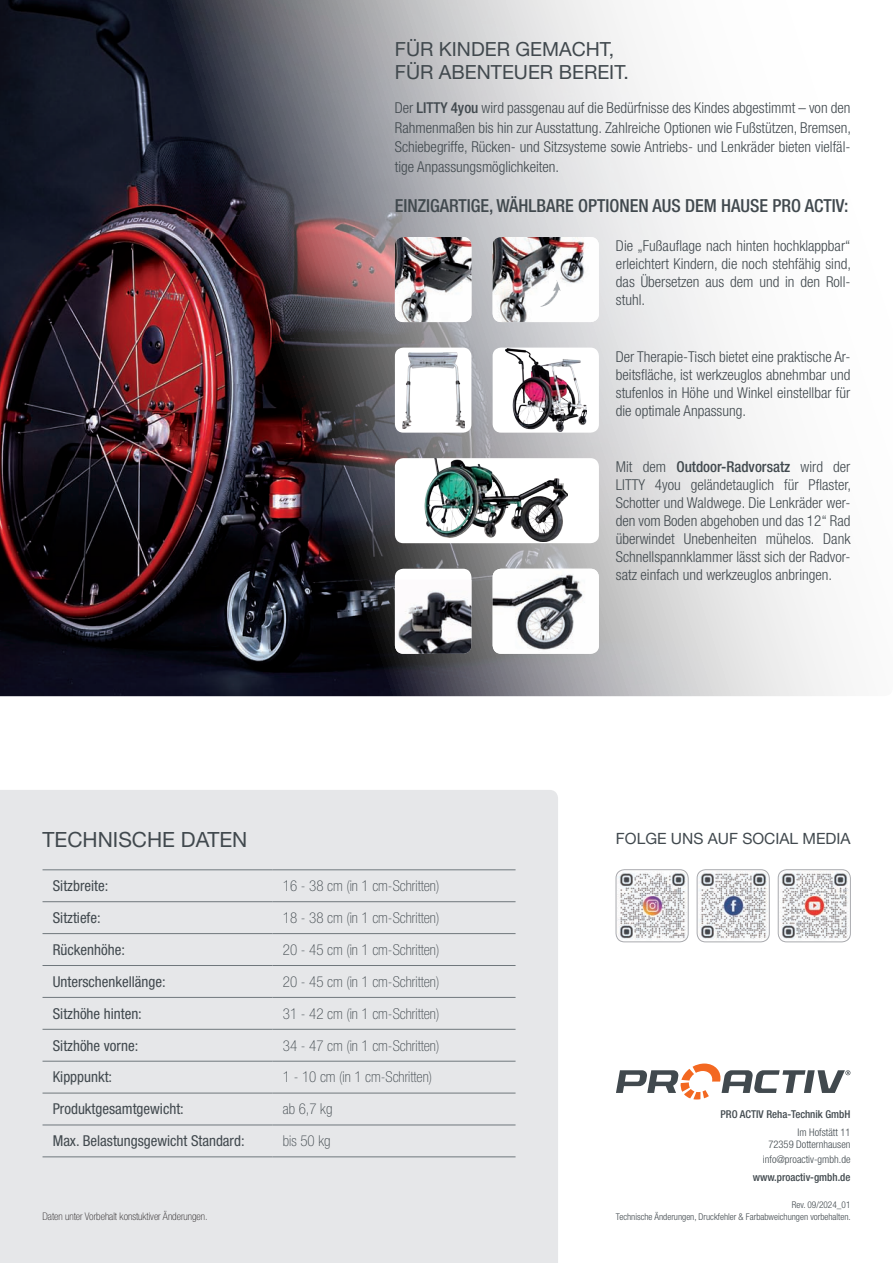
<style>
.page{position:relative;width:893px;height:1263px;background:#fff}
.page>*{position:absolute;margin:0;border:0;box-sizing:border-box;transform-origin:0 0}
.t1{font:21px "Helvetica Neue LT Std";color:#41494e}
.t2{font:19.5px/22.5px "Helvetica Neue LT Std";color:#41494e}
.t3{font:500 condensed 18px "Helvetica Neue LT Std";color:#41494e}
.t4{font:15.6px "Helvetica Neue LT Std";color:#41494e}
.t5{font:300 condensed 15px/18px "Helvetica Neue LT Std";color:#41494e;text-align:justify}
.t6{font:100 condensed 15px "Helvetica Neue LT Std";color:#41494e}
.t7{font:condensed 15px "Helvetica Neue LT Std";color:#41494e}
.t8{font:500 condensed 10.8px "Helvetica Neue LT Std";color:#41494e}
.t9{font:300 condensed 10.5px/12px "Helvetica Neue LT Std";color:#41494e;text-align:right}
.t10{font:100 condensed 10.5px "Helvetica Neue LT Std";color:#231f20}
.t11{font:300 condensed 9.3px "Helvetica Neue LT Std";color:#41494e}
.s1{font-weight:500}
</style>
<div class="page">
<div style="left:0;top:790px;width:558px;height:473px;background:#e6e7e9"></div>
<img style="left:0;top:0;width:838px;height:696px">
<svg style="left:616px;top:1063px;width:234px;height:36px"></svg>
<div style="left:395px;top:458px;width:204px;height:85px;background:#fff;border-radius:9px"></div>
<img style="left:408px;top:458px;width:159px;height:83px">
<img style="left:493px;top:569px;width:106px;height:85px">
<img style="left:493px;top:237px;width:106px;height:85px">
<div style="left:493px;top:348px;width:106px;height:85px;background:#fff;border-radius:9px"></div>
<img style="left:505px;top:349px;width:81px;height:83px">
<img style="left:534px;top:279px;width:29px;height:28px">
<hr style="left:43px;top:869px;width:230px;height:1px;background:#6f777c">
<hr style="left:273px;top:869px;width:243px;height:1px;background:#6f777c">
<hr style="left:43px;top:901px;width:230px;height:1px;background:#6f777c">
<hr style="left:273px;top:901px;width:243px;height:1px;background:#6f777c">
<hr style="left:43px;top:933px;width:230px;height:1px;background:#6f777c">
<hr style="left:273px;top:933px;width:243px;height:1px;background:#6f777c">
<hr style="left:43px;top:965px;width:230px;height:1px;background:#6f777c">
<hr style="left:273px;top:965px;width:243px;height:1px;background:#6f777c">
<hr style="left:43px;top:997px;width:230px;height:1px;background:#6f777c">
<hr style="left:273px;top:997px;width:243px;height:1px;background:#6f777c">
<hr style="left:43px;top:1029px;width:230px;height:1px;background:#6f777c">
<hr style="left:273px;top:1029px;width:243px;height:1px;background:#6f777c">
<hr style="left:43px;top:1061px;width:230px;height:1px;background:#6f777c">
<hr style="left:273px;top:1061px;width:243px;height:1px;background:#6f777c">
<hr style="left:43px;top:1093px;width:230px;height:1px;background:#6f777c">
<hr style="left:273px;top:1093px;width:243px;height:1px;background:#6f777c">
<hr style="left:43px;top:1125px;width:230px;height:1px;background:#6f777c">
<hr style="left:273px;top:1125px;width:243px;height:1px;background:#6f777c">
<hr style="left:43px;top:1156px;width:230px;height:1px;background:#6f777c">
<hr style="left:273px;top:1156px;width:243px;height:1px;background:#6f777c">
<img style="left:698px;top:871px;width:70px;height:70px">
<div style="left:697px;top:870px;width:72px;height:72px;border:1px solid #a8a9ad;border-radius:9px"></div>
<img style="left:617px;top:871px;width:70px;height:70px">
<div style="left:616px;top:870px;width:72px;height:72px;border:1px solid #a8a9ad;border-radius:9px"></div>
<img style="left:779px;top:871px;width:70px;height:70px">
<div style="left:778px;top:870px;width:72px;height:72px;border:1px solid #a8a9ad;border-radius:9px"></div>
<div style="left:395px;top:348px;width:76px;height:85px;background:#fff;border-radius:9px"></div>
<img style="left:402px;top:352px;width:62px;height:76px">
<div style="left:395px;top:569px;width:76px;height:85px;background:#fff;border-radius:9px"></div>
<img style="left:395px;top:591px;width:76px;height:63px">
<img style="left:395px;top:237px;width:76px;height:85px">
<h2 class="t2" style="left:395px;top:38px;width:235px">FÜR KINDER GEMACHT,<br>FÜR ABENTEUER BEREIT.</h2>
<p class="t5" style="left:395px;top:98px;width:458px;line-height:19.5px">Der <span class="s1">LITTY 4you</span> wird passgenau auf die Bedürfnisse des Kindes abgestimmt – von den Rahmenmaßen bis hin zur Ausstattung. Zahlreiche Optionen wie Fußstützen, Bremsen, Schiebegriffe, Rücken- und Sitzsysteme sowie Antriebs- und Lenkräder bieten vielfäl&shy;tige Anpassungsmöglichkeiten.</p>
<p class="t3" style="left:395px;top:194px;width:41px">Einzigartige</p>
<p class="t3" style="left:489px;top:194px;width:68px">, wähl bare</p>
<p class="t3" style="left:578px;top:194px;width:19px">Optio</p>
<p class="t3" style="left:620px;top:194px;width:44px">nen aus</p>
<p class="t3" style="left:685px;top:194px;width:57px">dem Hause</p>
<p class="t3" style="left:773px;top:194px;width:77px">PRO ACTIV:</p>
<p class="t5" style="left:616px;top:236px;width:237px">Die „Fußauflage nach hinten hochklappbar“ erleichtert Kindern, die noch stehfähig sind, das Übersetzen aus dem und in den Roll&shy;stuhl.</p>
<p class="t5" style="left:616px;top:347px;width:236px">Der Therapie-Tisch bietet eine praktische Ar&shy;beitsfläche, ist werkzeuglos abnehmbar und stufenlos in Höhe und Winkel einstellbar für die optimale Anpassung.</p>
<p class="t5" style="left:616px;top:458px;width:237px">Mit dem <span class="s1">Outdoor-Radvorsatz</span> wird der LITTY 4you geländetauglich für Pflaster, Schotter und Waldwege. Die Lenkräder wer&shy;den vom Boden abgehoben und das 12‘‘ Rad überwindet Unebenheiten mühelos. Dank Schnellspannklammer lässt sich der Radvor&shy;satz einfach und werkzeuglos anbringen.</p>
<h1 class="t1" style="left:43px;top:827px;width:206px">TECHNISCHE DATEN</h1>
<p class="t4" style="left:616px;top:829px;width:236px">FOLGE UNS AUF SOCIAL MEDIA</p>
<p class="t7" style="left:53px;top:877px;width:57px">Sitzbreite:</p>
<p class="t6" style="left:283px;top:877px;width:158px">16 - 38 cm (in 1 cm-Schritten)</p>
<p class="t7" style="left:53px;top:909px;width:50px">Sitztiefe:</p>
<p class="t6" style="left:283px;top:909px;width:158px">18 - 38 cm (in 1 cm-Schritten)</p>
<p class="t7" style="left:53px;top:941px;width:74px">Rückenhöhe:</p>
<p class="t6" style="left:283px;top:941px;width:158px">20 - 45 cm (in 1 cm-Schritten)</p>
<p class="t7" style="left:53px;top:973px;width:115px">Unterschenkellänge:</p>
<p class="t6" style="left:283px;top:973px;width:158px">20 - 45 cm (in 1 cm-Schritten)</p>
<p class="t7" style="left:53px;top:1005px;width:91px">Sitzhöhe hinten:</p>
<p class="t6" style="left:283px;top:1005px;width:158px">31 - 42 cm (in 1 cm-Schritten)</p>
<p class="t7" style="left:53px;top:1036px;width:87px">Sitzhöhe vorne:</p>
<p class="t6" style="left:283px;top:1037px;width:158px">34 - 47 cm (in 1 cm-Schritten)</p>
<p class="t7" style="left:53px;top:1068px;width:61px">Kipppunkt:</p>
<p class="t6" style="left:283px;top:1069px;width:151px">1 - 10 cm (in 1 cm-Schritten)</p>
<p class="t7" style="left:53px;top:1100px;width:133px">Produktgesamtgewicht:</p>
<p class="t6" style="left:283px;top:1101px;width:51px">ab 6,7 kg</p>
<p class="t7" style="left:53px;top:1132px;width:193px">Max. Belastungsgewicht Standard:</p>
<p class="t6" style="left:283px;top:1132px;width:49px">bis 50 kg</p>
<p class="t8" style="left:721px;top:1108px;width:131px">PRO ACTIV Reha-Technik GmbH</p>
<p class="t9" style="left:768px;top:1127px;width:83px">Im Hofstätt 11<br>72359 Dotternhausen</p>
<p class="t9" style="left:763px;top:1154px;width:89px">info@proactiv-gmbh.de</p>
<p class="t8" style="left:753px;top:1171px;width:99px">www.proactiv-gmbh.de</p>
<p class="t11" style="left:792px;top:1200px;width:60px">Rev. 09/2024_01</p>
<p class="t10" style="left:43px;top:1211px;width:167px">Daten unter Vorbehalt konstuktiver Änderungen.</p>
<p class="t11" style="left:616px;top:1212px;width:236px">Technische Änderungen, Druckfehler &amp; Farbabweichungen vorbehalten.</p>
</div>
